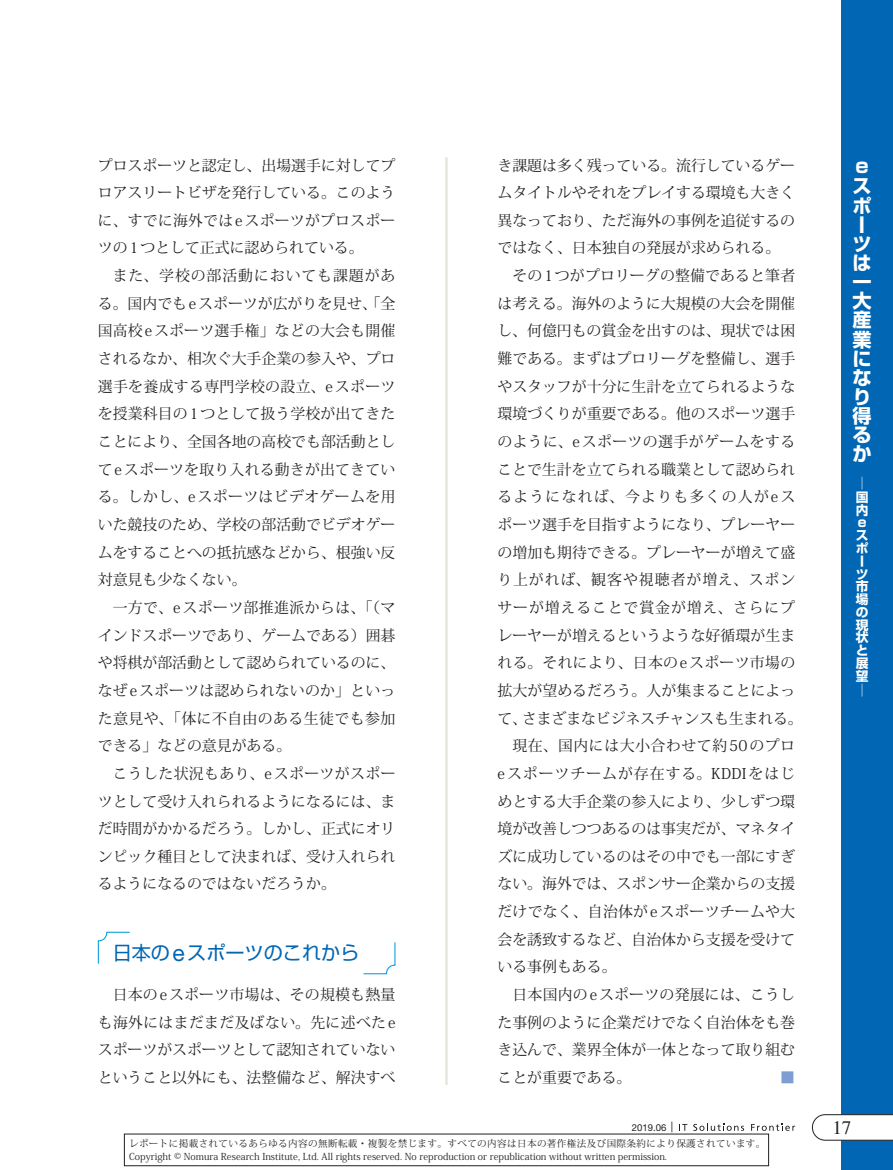
<style>
.page{position:relative;width:893px;height:1170px;background:#fff}
.page>*{position:absolute;margin:0;border:0;box-sizing:border-box;transform-origin:0 0}
.t1{font:700 19.2px/19.2px "Shin Go Pro";color:#fff}
.t2{font:19.2px "Shin Go Pro";color:#0166b3}
.t3{font:19.2px "Times LT Std";color:#231f20}
.t4{font:14.85px/27.6px "Koz Min Pro";color:#231f20;text-align:justify}
.t5{font:14.85px "Koz Min Pro";letter-spacing:.065em;color:#231f20}
.t6{font:14.85px "Koz Min Pro";letter-spacing:.025em;color:#231f20}
.t7{font:14.85px "Koz Min Pro";letter-spacing:.02em;color:#231f20}
.t8{font:14.85px "Koz Min Pro";letter-spacing:.085em;color:#231f20}
.t9{font:14.85px "Koz Min Pro";letter-spacing:.06em;color:#231f20}
.t10{font:14.85px "Koz Min Pro";letter-spacing:.035em;color:#231f20}
.t11{font:14.85px "Koz Min Pro";color:#7e9ed2}
.t12{font:700 12.75px/12.8px "Shin Go Pro";color:#fff}
.t13{font:9.6px/12.8px "Koz Min Pro";color:#231f20}
.t14{font:9.6px "Helvetica Neue LT Std";color:#231f20}
.s1{font-family:"Helvetica Neue LT Std";font-size:22.95px}
.s2{font-size:10.65px}
</style>
<div class="page">
<div style="left:842px;top:0;width:51px;height:1169px;background:#0166b3"></div>
<hr style="left:445px;top:157px;width:3px;height:927px;background:#e3e1d9">
<svg style="left:812px;top:1114px;width:81px;height:26px"></svg>
<svg style="left:679px;top:1124px;width:8px;height:6px"></svg>
<svg style="left:693px;top:1123px;width:51px;height:7px"></svg>
<svg style="left:751px;top:1123px;width:44px;height:7px"></svg>
<svg style="left:363px;top:942px;width:33px;height:32px"></svg>
<svg style="left:97px;top:931px;width:33px;height:33px"></svg>
<p class="t4" style="left:98px;top:151px;width:299px">プロスポーツと認定し、出場選手に対してプロアスリートビザを発行している。このように、すでに海外ではeスポーツがプロスポーツの1つとして正式に認められている。</p>
<p class="t4" style="left:98px;top:261px;width:299px;text-indent:15px">また、学校の部活動においても課題がある。国内でもeスポーツが広がりを見せ、「全国高校eスポーツ選手権」などの大会も開催されるなか、相次ぐ大手企業の参入や、プロ選手を養成する専門学校の設立、eスポーツを授業科目の1つとして扱う学校が出てきたことにより、全国各地の高校でも部活動としてeスポーツを取り入れる動きが出てきている。しかし、eスポーツはビデオゲームを用いた競技のため、学校の部活動でビデオゲームをすることへの抵抗感などから、根強い反対意見も少なくない。</p>
<p class="t4" style="left:98px;top:593px;width:299px;text-indent:15px">一方で、eスポーツ部推進派からは、「（マインドスポーツであり、ゲームである）囲碁や将棋が部活動として認められているのに、なぜeスポーツは認められないのか」といった意見や、「体に不自由のある生徒でも参加できる」などの意見がある。</p>
<p class="t4" style="left:98px;top:759px;width:299px;text-indent:15px">こうした状況もあり、eスポーツがスポーツとして受け入れられるようになるには、まだ時間がかかるだろう。しかし、正式にオリンピック種目として決まれば、受け入れられるようになるのではないだろうか。</p>
<p class="t2" style="left:113px;top:937px;width:248px">日本の<span class="s1">e</span>スポーツのこれから</p>
<p class="t4" style="left:98px;top:980px;width:299px;text-indent:15px">日本のeスポーツ市場は、その規模も熱量も海外にはまだまだ及ばない。先に述べたeスポーツがスポーツとして認知されていないということ以外にも、法整備など、解決すべ</p>
<p class="t4" style="left:497px;top:151px;width:299px">き課題は多く残っている。流行しているゲームタイトルやそれをプレイする環境も大きく異なっており、ただ海外の事例を追従するのではなく、日本独自の発展が求められる。</p>
<p class="t4" style="left:512px;top:261px;width:284px">その1つがプロリーグの整備であると筆者</p>
<p class="t4" style="left:497px;top:289px;width:299px">は考える。海外のように大規模の大会を開催</p>
<p class="t4" style="left:497px;top:316px;width:299px">し、何億円もの賞金を出すのは、現状では困</p>
<p class="t4" style="left:497px;top:344px;width:299px">難である。まずはプロリーグを整備し、選手</p>
<p class="t4" style="left:497px;top:372px;width:299px">やスタッフが十分に生計を立てられるような</p>
<p class="t4" style="left:497px;top:399px;width:299px">環境づくりが重要である。他のスポーツ選手</p>
<p class="t6" style="left:497px;top:431px;width:299px">のように、eスポーツの選手がゲームをする</p>
<p class="t4" style="left:497px;top:455px;width:299px">ことで生計を立てられる職業として認められ</p>
<p class="t8" style="left:497px;top:486px;width:299px">るようになれば、今よりも多くの人がeス</p>
<p class="t4" style="left:497px;top:510px;width:299px">ポーツ選手を目指すようになり、プレーヤー</p>
<p class="t4" style="left:497px;top:538px;width:299px">の増加も期待できる。プレーヤーが増えて盛</p>
<p class="t5" style="left:497px;top:569px;width:299px">り上がれば、観客や視聴者が増え、スポン</p>
<p class="t9" style="left:497px;top:597px;width:299px">サーが増えることで賞金が増え、さらにプ</p>
<p class="t4" style="left:497px;top:620px;width:299px">レーヤーが増えるというような好循環が生ま</p>
<p class="t7" style="left:497px;top:652px;width:299px">れる。それにより、日本のeスポーツ市場の</p>
<p class="t4" style="left:497px;top:676px;width:299px">拡大が望めるだろう。人が集まることによっ</p>
<p class="t4" style="left:497px;top:703px;width:307px">て、さまざまなビジネスチャンスも生まれる。</p>
<p class="t10" style="left:512px;top:735px;width:284px">現在、国内には大小合わせて約50のプロ</p>
<p class="t5" style="left:497px;top:762px;width:299px">eスポーツチームが存在する。KDDIをはじ</p>
<p class="t4" style="left:497px;top:786px;width:299px">めとする大手企業の参入により、少しずつ環</p>
<p class="t4" style="left:497px;top:814px;width:299px">境が改善しつつあるのは事実だが、マネタイ</p>
<p class="t4" style="left:497px;top:842px;width:299px">ズに成功しているのはその中でも一部にすぎ</p>
<p class="t4" style="left:497px;top:869px;width:299px">ない。海外では、スポンサー企業からの支援</p>
<p class="t4" style="left:497px;top:897px;width:299px">だけでなく、自治体がeスポーツチームや大</p>
<p class="t4" style="left:497px;top:924px;width:299px">会を誘致するなど、自治体から支援を受けて</p>
<p class="t4" style="left:497px;top:952px;width:121px">いる事例もある。</p>
<p class="t4" style="left:512px;top:980px;width:284px">日本国内のeスポーツの発展には、こうし</p>
<p class="t4" style="left:497px;top:1007px;width:299px">た事例のように企業だけでなく自治体をも巻</p>
<p class="t4" style="left:497px;top:1035px;width:299px">き込んで、業界全体が一体となって取り組む</p>
<p class="t4" style="left:497px;top:1063px;width:135px">ことが重要である。</p>
<p class="t11" style="left:780px;top:1066px;width:16px">■</p>
<p class="t1" style="left:853px;top:154px;width:20px">ｅスポーツは一大産業になり得るか</p>
<p class="t12" style="left:856px;top:474px;width:14px;line-height:14.4px">│国</p>
<p class="t12" style="left:856px;top:503px;width:13px;line-height:11.7px">内ｅ</p>
<p class="t12" style="left:856px;top:528px;width:14px">スポーツ市場の現状と展望</p>
<p class="t12" style="left:856px;top:682px;width:8px">│</p>
<p class="t14" style="left:632px;top:1121px;width:43px">2019.06 <span class="s2">|</span></p>
<p class="t3" style="left:832px;top:1116px;width:21px">17</p>
<p class="t13" style="left:129px;top:1136px;width:638px">レポートに掲載されているあらゆる内容の無断転載・複製を禁じます。すべての内容は日本の著作権法及び国際条約により保護されています。<br>Copyright © Nomura Research Institute, Ltd. All rights reserved. No reproduction or republication without written permission.</p>
</div>
